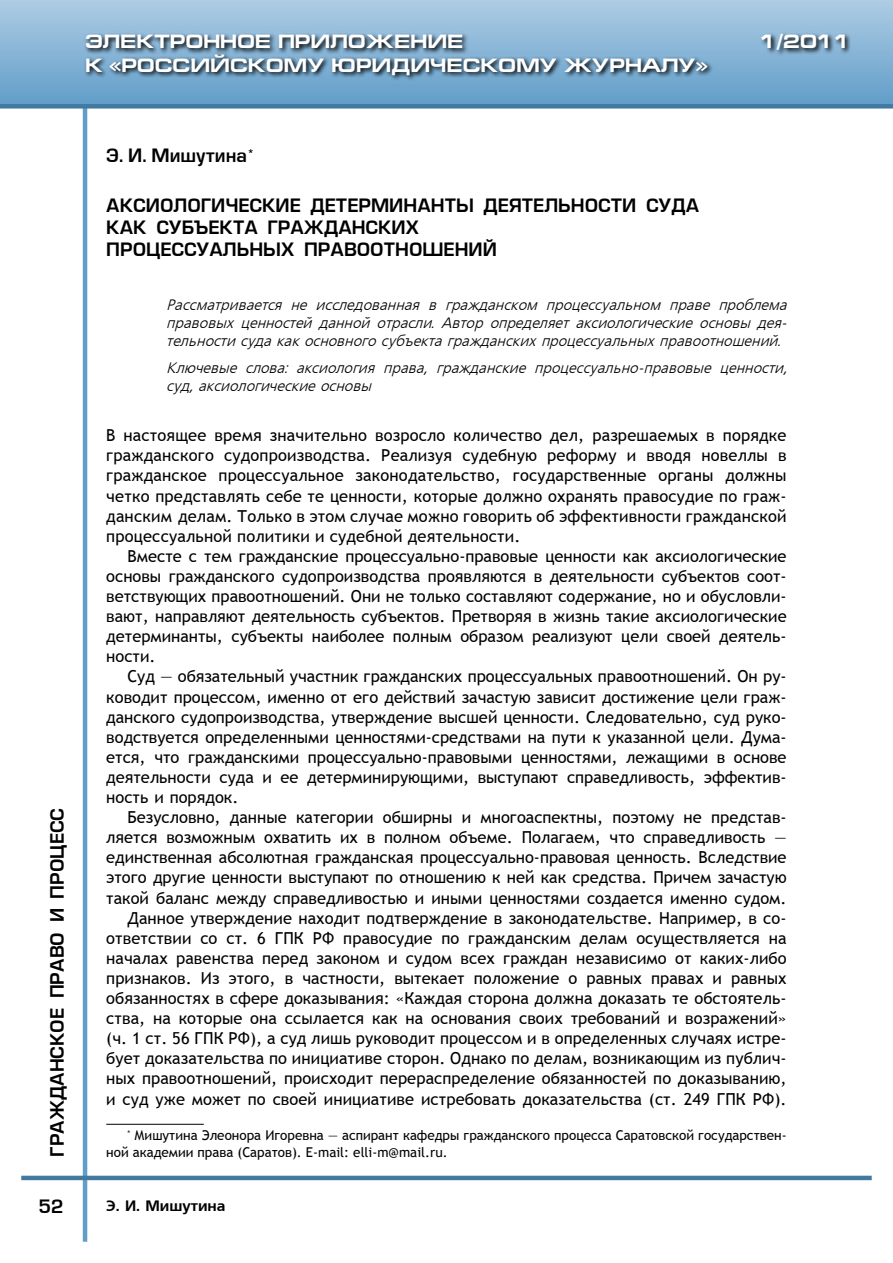
<style>
.page{position:relative;width:893px;height:1263px;background:#fff}
.page>*{position:absolute;margin:0;border:0;box-sizing:border-box;transform-origin:0 0}
.t1{font:700 19.5px "Europe Ext";color:#fff}
.t2{font:18px/22.2px "Europe Demi Normal";color:#000}
.t3{font:16.5px/20.1px "Trebuchet MS";letter-spacing:.005em;color:#000;text-align:justify}
.t4{font:italic 15px/18px "Free Set Cyrillic";color:#000;text-align:justify}
.t5{font:15px "Free Set Bold Cyrillic";color:#000}
.t6{font:13.5px/16.2px "Trebuchet MS";color:#000}
</style>
<div class="page">
<hr style="left:83px;top:89px;width:4px;height:1153px;background:#5f9ec9">
<hr style="left:21px;top:1176px;width:851px;height:4px;background:#4279a0">
<div style="left:0;top:0;width:893px;height:106px;background:linear-gradient(to bottom,#aecce4,#619dc9)"></div>
<div style="left:0;top:104px;width:893px;height:5px;background:#4279a0"></div>
<svg style="left:83px;top:31px;width:768px;height:50px;background:#6c91ad"></svg>
<hr style="left:106px;top:1124px;width:98px;height:1px;background:#000">
<p class="t1" style="left:85px;top:31px;width:380px">ЭЛЕКТРОННОЕ ПРИЛОЖЕНИЕ</p>
<p class="t1" style="left:760px;top:31px;width:92px">1/2011</p>
<p class="t1" style="left:85px;top:54px;width:624px">К «РОССИЙСКОМУ ЮРИДИЧЕСКОМУ ЖУРНАЛУ»</p>
<p class="t2" style="left:46px;top:1157px;width:350px;rotate:-90deg">гражданское право и процесс</p>
<p class="t2" style="left:38px;top:1195px;width:27px">52</p>
<p class="t2" style="left:106px;top:145px;width:150px">Э. И. Мишутина<sup>*</sup></p>
<p class="t2" style="left:106px;top:194px;width:594px">Аксиологические детерминанты деятельности суда как субъекта гражданских<br>процессуальных правоотношений</p>
<p class="t4" style="left:166px;top:297px;width:626px">Рассматривается не исследованная в гражданском процессуальном праве проблема правовых ценностей данной отрасли. Автор определяет аксиологические основы дея&shy;тельности судакакосновногосубъектагражданскихпроцессуальныхправоотношений.</p>
<p class="t4" style="left:166px;top:360px;width:626px">Ключевые слова: аксиология права, гражданские процессуально-правовые ценности, суд,аксиологическиеосновы</p>
<p class="t3" style="left:106px;top:425px;width:682px">В настоящее время значительно возросло количество дел, разрешаемых в порядке гражданского судопроизводства. Реализуя судебную реформу и вводя новеллы в гражданское процессуальное законодательство, государственные органы должны четко представлять себе те ценности, которые должно охранять правосудие по граж&shy;данским делам. Только в этом случае можно говорить об эффективности гражданской процессуальной политики и судебной деятельности.</p>
<p class="t3" style="left:106px;top:546px;width:682px;text-indent:21px">Вместе с тем гражданские процессуально-правовые ценности как аксиологические основы гражданского судопроизводства проявляются в деятельности субъектов соот&shy;ветствующих правоотношений. Они не только составляют содержание, но и обусловли&shy;вают, направляют деятельность субъектов. Претворяя в жизнь такие аксиологические детерминанты, субъекты наиболее полным образом реализуют цели своей деятель&shy;ности.</p>
<p class="t3" style="left:106px;top:667px;width:682px;text-indent:21px">Суд ― обязательный участник гражданских процессуальных правоотношений. Он ру&shy;ководит процессом, именно от его действий зачастую зависит достижение цели граж&shy;данского судопроизводства, утверждение высшей ценности. Следовательно, суд руко&shy;водствуется определенными ценностями-средствами на пути к указанной цели. Дума&shy;ется, что гражданскими процессуально-правовыми ценностями, лежащими в основе деятельности суда и ее детерминирующими, выступают справедливость, эффектив&shy;ность и порядок.</p>
<p class="t3" style="left:106px;top:807px;width:682px;text-align:right">Безусловно, данные категории обширны и многоаспектны, поэтому не представ&shy;ляется возможным охватить их в полном объеме. Полагаем, что справедливость ― единственная абсолютная гражданская процессуально-правовая ценность. Вследствие этого другие ценности выступают по отношению к ней как средства. Причем зачастую такой баланс между справедливостью и иными ценностями создается именно судом.<br>Данное утверждение находит подтверждение в законодательстве. Например, в со&shy;ответствии со ст. 6 ГПК РФ правосудие по гражданским делам осуществляется на началах равенства перед законом и судом всех граждан независимо от каких-либо признаков. Из этого, в частности, вытекает положение о равных правах и равных обязанностях в сфере доказывания: «Каждая сторона должна доказать те обстоятель&shy;ства, на которые она ссылается как на основания своих требований и возражений» (ч. 1 ст. 56 ГПК РФ), а суд лишь руководит процессом и в определенных случаях истре&shy;бует доказательства по инициативе сторон. Однако по делам, возникающим из публич&shy;ных правоотношений, происходит перераспределение обязанностей по доказыванию, и суд уже может по своей инициативе истребовать доказательства (ст. 249 ГПК РФ).</p>
<p class="t6" style="left:106px;top:1128px;width:682px;text-indent:21px"><sup>*</sup> Мишутина Элеонора Игоревна ― аспирант кафедры гражданского процесса Саратовской государствен&shy;ной академии права (Саратов). E-mail: elli-m@mail.ru.</p>
<p class="t5" style="left:106px;top:1197px;width:121px">Э. И. Мишутина</p>
</div>
